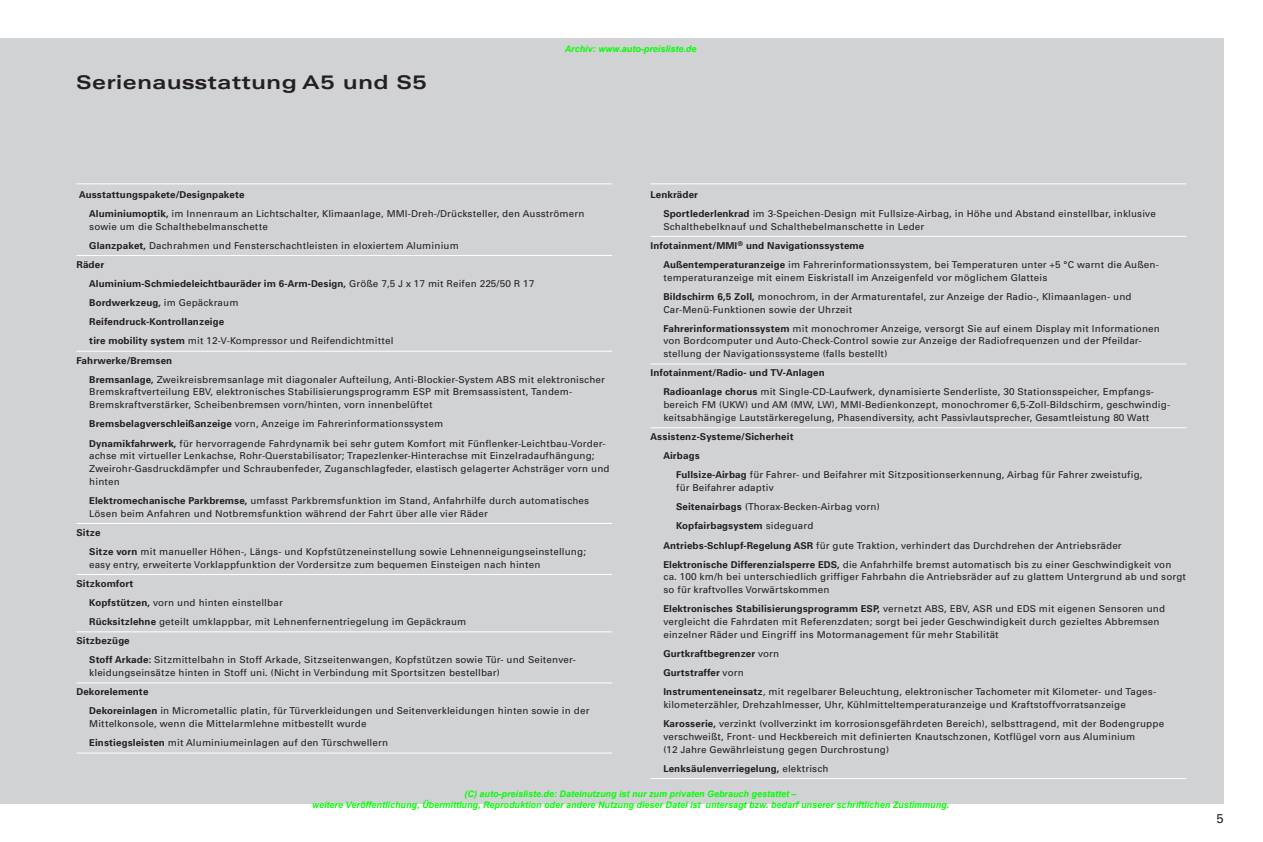
<style>
.page{position:relative;width:1263px;height:842px;background:#fff}
.page>*{position:absolute;margin:0;border:0;box-sizing:border-box;transform-origin:0 0}
.t1{font:700 19.5px "Audi Sans Ext";letter-spacing:.03em;color:#231f20}
.t2{font:12.75px "Audi Sans";color:#231f20}
.t3{font:9.75px/12.8px "Audi Sans";letter-spacing:.01em;color:#231f20}
.t4{font:700 9.75px/19.2px "Audi Sans";letter-spacing:.01em;color:#231f20}
.t5{font:italic 700 9px/10.8px "Arial";color:#0f0;text-align:center}
.s1{font-weight:700}
.s2{font-weight:400}
</style>
<div class="page">
<div style="left:0;top:38px;width:1223px;height:766px;background:#d1d2d4"></div>
<hr style="left:651px;top:183px;width:535px;height:1px;background:#fff">
<hr style="left:77px;top:183px;width:535px;height:1px;background:#fff">
<hr style="left:651px;top:236px;width:535px;height:1px;background:#fff">
<hr style="left:651px;top:364px;width:535px;height:1px;background:#fff">
<hr style="left:651px;top:427px;width:535px;height:1px;background:#fff">
<hr style="left:651px;top:778px;width:535px;height:1px;background:#fff">
<hr style="left:77px;top:255px;width:535px;height:1px;background:#fff">
<hr style="left:77px;top:351px;width:535px;height:1px;background:#fff">
<hr style="left:77px;top:523px;width:535px;height:1px;background:#fff">
<hr style="left:77px;top:574px;width:535px;height:1px;background:#fff">
<hr style="left:77px;top:631px;width:535px;height:1px;background:#fff">
<hr style="left:77px;top:682px;width:535px;height:1px;background:#fff">
<hr style="left:77px;top:753px;width:535px;height:1px;background:#fff">
<h1 class="t1" style="left:77px;top:75px;width:352px">Serienausstattung A5 und S5</h1>
<p class="t5" style="left:565px;top:44px;width:133px">Archiv: www.auto-preisliste.de</p>
<p class="t3" style="left:89px;top:186px;width:497px;line-height:19.2px;text-indent:-10px"><span class="s1">Ausstattungspakete/Designpakete<br>Aluminiumoptik,</span> im Innenraum an Lichtschalter, Klimaanlage, MMI-Dreh-/Drücksteller, den Ausströmern</p>
<p class="t3" style="left:89px;top:221px;width:180px">sowie um die Schalthebelmanschette</p>
<p class="t3" style="left:89px;top:240px;width:371px"><span class="s1">Glanzpaket,</span> Dachrahmen und Fensterschachtleisten in eloxiertem Aluminium</p>
<p class="t4" style="left:77px;top:256px;width:29px">Räder</p>
<p class="t4" style="left:89px;top:275px;width:446px">Aluminium-Schmiedeleichtbauräder im 6-Arm-Design, <span class="s2">Größe 7,5 J x 17 mit Reifen 225/50 R 17</span></p>
<p class="t4" style="left:89px;top:294px;width:151px">Bordwerkzeug, <span class="s2">im Gepäckraum</span></p>
<p class="t4" style="left:89px;top:313px;width:136px">Reifendruck-Kontrollanzeige</p>
<p class="t3" style="left:89px;top:335px;width:306px"><span class="s1">tire mobility system</span> mit 12-V-Kompressor und Reifendichtmittel</p>
<p class="t4" style="left:77px;top:351px;width:97px">Fahrwerke/Bremsen</p>
<p class="t3" style="left:89px;top:374px;width:517px"><span class="s1">Bremsanlage,</span> Zweikreisbremsanlage mit diagonaler Aufteilung, Anti-Blockier-System ABS mit elektronischer</p>
<p class="t3" style="left:89px;top:386px;width:484px">Bremskraftverteilung EBV, elektronisches Stabilisierungsprogramm ESP mit Bremsassistent, Tandem-<br>Bremskraftverstärker, Scheibenbremsen vorn/hinten, vorn innenbelüftet</p>
<p class="t3" style="left:89px;top:415px;width:518px;line-height:19.2px"><span class="s1">Bremsbelagverschleißanzeige</span> vorn, Anzeige im Fahrerinformationssystem<br><span class="s1">Dynamikfahrwerk,</span> für hervorragende Fahrdynamik bei sehr gutem Komfort mit Fünflenker-Leichtbau-Vorder-</p>
<p class="t3" style="left:89px;top:450px;width:522px">achse mit virtueller Lenkachse, Rohr-Querstabilisator; Trapezlenker-Hinterachse mit Einzelradaufhängung;<br>Zweirohr-Gasdruckdämpfer und Schraubenfeder, Zuganschlagfeder, elastisch gelagerter Achsträger vorn und hinten</p>
<p class="t3" style="left:89px;top:495px;width:501px"><span class="s1">Elektromechanische Parkbremse,</span> umfasst Parkbremsfunktion im Stand, Anfahrhilfe durch automatisches<br>Lösen beim Anfahren und Notbremsfunktion während der Fahrt über alle vier Räder</p>
<p class="t3" style="left:89px;top:524px;width:498px;line-height:19.2px;text-indent:-13px"><span class="s1">Sitze<br>Sitze vorn</span> mit manueller Höhen-, Längs- und Kopfstützeneinstellung sowie Lehnenneigungseinstellung;</p>
<p class="t3" style="left:89px;top:559px;width:453px">easy entry, erweiterte Vorklappfunktion der Vordersitze zum bequemen Einsteigen nach hinten</p>
<p class="t4" style="left:77px;top:575px;width:58px">Sitzkomfort</p>
<p class="t3" style="left:89px;top:597px;width:195px"><span class="s1">Kopfstützen,</span> vorn und hinten einstellbar</p>
<p class="t3" style="left:89px;top:616px;width:379px"><span class="s1">Rücksitzlehne</span> geteilt umklappbar, mit Lehnenfernentriegelung im Gepäckraum</p>
<p class="t4" style="left:77px;top:632px;width:55px">Sitzbezüge</p>
<p class="t3" style="left:89px;top:654px;width:488px"><span class="s1">Stoff Arkade:</span> Sitzmittelbahn in Stoff Arkade, Sitzseitenwangen, Kopfstützen sowie Tür- und Seitenver-</p>
<p class="t3" style="left:89px;top:667px;width:412px">kleidungseinsätze hinten in Stoff uni. (Nicht in Verbindung mit Sportsitzen bestellbar)</p>
<p class="t3" style="left:89px;top:683px;width:502px;line-height:19.2px;text-indent:-13px"><span class="s1">Dekorelemente<br>Dekoreinlagen</span> in Micrometallic platin, für Türverkleidungen und Seitenverkleidungen hinten sowie in der</p>
<p class="t3" style="left:89px;top:715px;width:300px;line-height:19.2px">Mittelkonsole, wenn die Mittelarmlehne mitbestellt wurde<br><span class="s1">Einstiegsleisten</span> mit Aluminiumeinlagen auf den Türschwellern</p>
<p class="t3" style="left:663px;top:186px;width:494px;line-height:19.2px;text-indent:-13px"><span class="s1">Lenkräder<br>Sportlederlenkrad</span> im 3-Speichen-Design mit Fullsize-Airbag, in Höhe und Abstand einstellbar, inklusive</p>
<p class="t3" style="left:651px;top:217px;width:275px;line-height:19.2px;text-indent:13px">Schalthebelknauf und Schalthebelmanschette in Leder<br><span class="s1">Infotainment/MMI</span><sup>®</sup> <span class="s1">und Navigationssysteme</span></p>
<p class="t3" style="left:663px;top:259px;width:497px"><span class="s1">Außentemperaturanzeige</span> im Fahrerinformationssystem, bei Temperaturen unter +5 °C warnt die Außen&shy;temperaturanzeige mit einem Eiskristall im Anzeigenfeld vor möglichem Glatteis</p>
<p class="t3" style="left:663px;top:291px;width:470px"><span class="s1">Bildschirm 6,5 Zoll,</span> monochrom, in der Armaturentafel, zur Anzeige der Radio-, Klimaanlagen- und<br>Car-Menü-Funktionen sowie der Uhrzeit</p>
<p class="t3" style="left:663px;top:323px;width:498px"><span class="s1">Fahrerinformationssystem</span> mit monochromer Anzeige, versorgt Sie auf einem Display mit Informationen von Bordcomputer und Auto-Check-Control sowie zur Anzeige der Radiofrequenzen und der Pfeildar&shy;stellung der Navigationssysteme (falls bestellt)</p>
<p class="t3" style="left:663px;top:364px;width:492px;line-height:19.2px;text-indent:-13px"><span class="s1">Infotainment/Radio- und TV-Anlagen<br>Radioanlage chorus</span> mit Single-CD-Laufwerk, dynamisierte Senderliste, 30 Stationsspeicher, Empfangs-</p>
<p class="t3" style="left:663px;top:399px;width:508px">bereich FM (UKW) und AM (MW, LW), MMI-Bedienkonzept, monochromer 6,5-Zoll-Bildschirm, geschwindig&shy;keitsabhängige Lautstärkeregelung, Phasendiversity, acht Passivlautsprecher, Gesamtleistung 80 Watt</p>
<p class="t4" style="left:663px;top:428px;width:132px;text-indent:-13px">Assistenz-Systeme/Sicherheit<br>Airbags</p>
<p class="t3" style="left:676px;top:469px;width:468px"><span class="s1">Fullsize-Airbag</span> für Fahrer- und Beifahrer mit Sitzpositionserkennung, Airbag für Fahrer zweistufig, für Beifahrer adaptiv</p>
<p class="t3" style="left:676px;top:501px;width:205px"><span class="s1">Seitenairbags</span> (Thorax-Becken-Airbag vorn)</p>
<p class="t4" style="left:676px;top:517px;width:139px">Kopfairbagsystem <span class="s2">sideguard</span></p>
<p class="t3" style="left:663px;top:540px;width:460px"><span class="s1">Antriebs-Schlupf-Regelung ASR</span> für gute Traktion, verhindert das Durchdrehen der Antriebsräder</p>
<p class="t3" style="left:663px;top:559px;width:510px"><span class="s1">Elektronische Differenzialsperre EDS,</span> die Anfahrhilfe bremst automatisch bis zu einer Geschwindigkeit von</p>
<p class="t3" style="left:663px;top:571px;width:524px">ca. 100 km/h bei unterschiedlich griffiger Fahrbahn die Antriebsräder auf zu glattem Untergrund ab und sorgt so für kraftvolles Vorwärtskommen</p>
<p class="t3" style="left:663px;top:603px;width:503px"><span class="s1">Elektronisches Stabilisierungsprogramm ESP,</span> vernetzt ABS, EBV, ASR und EDS mit eigenen Sensoren und vergleicht die Fahrdaten mit Referenzdaten; sorgt bei jeder Geschwindigkeit durch gezieltes Abbremsen einzelner Räder und Eingriff ins Motormanagement für mehr Stabilität</p>
<p class="t3" style="left:663px;top:645px;width:494px;line-height:19.2px"><span class="s1">Gurtkraftbegrenzer</span> vorn<br><span class="s1">Gurtstraffer</span> vorn<br><span class="s1">Instrumenteneinsatz</span>, mit regelbarer Beleuchtung, elektronischer Tachometer mit Kilometer- und Tages-</p>
<p class="t3" style="left:663px;top:696px;width:502px;line-height:19.2px">kilometerzähler, Drehzahlmesser, Uhr, Kühlmitteltemperaturanzeige und Kraftstoffvorratsanzeige<br><span class="s1">Karosserie,</span> verzinkt (vollverzinkt im korrosionsgefährdeten Bereich), selbsttragend, mit der Bodengruppe</p>
<p class="t3" style="left:663px;top:731px;width:473px">verschweißt, Front- und Heckbereich mit definierten Knautschzonen, Kotflügel vorn aus Aluminium (12 Jahre Gewährleistung gegen Durchrostung)</p>
<p class="t4" style="left:663px;top:760px;width:167px">Lenksäulenverriegelung, <span class="s2">elektrisch</span></p>
<p class="t5" style="left:312px;top:789px;width:639px">(C) auto-preisliste.de: Dateinutzung ist nur zum privaten Gebrauch gestattet –<br>weitere Veröffentlichung, Übermittlung, Reproduktion oder andere Nutzung dieser Datei ist untersagt bzw. bedarf unserer schriftlichen Zustimmung.</p>
<h2 class="t2" style="left:1216px;top:814px;width:9px">5</h2>
</div>
